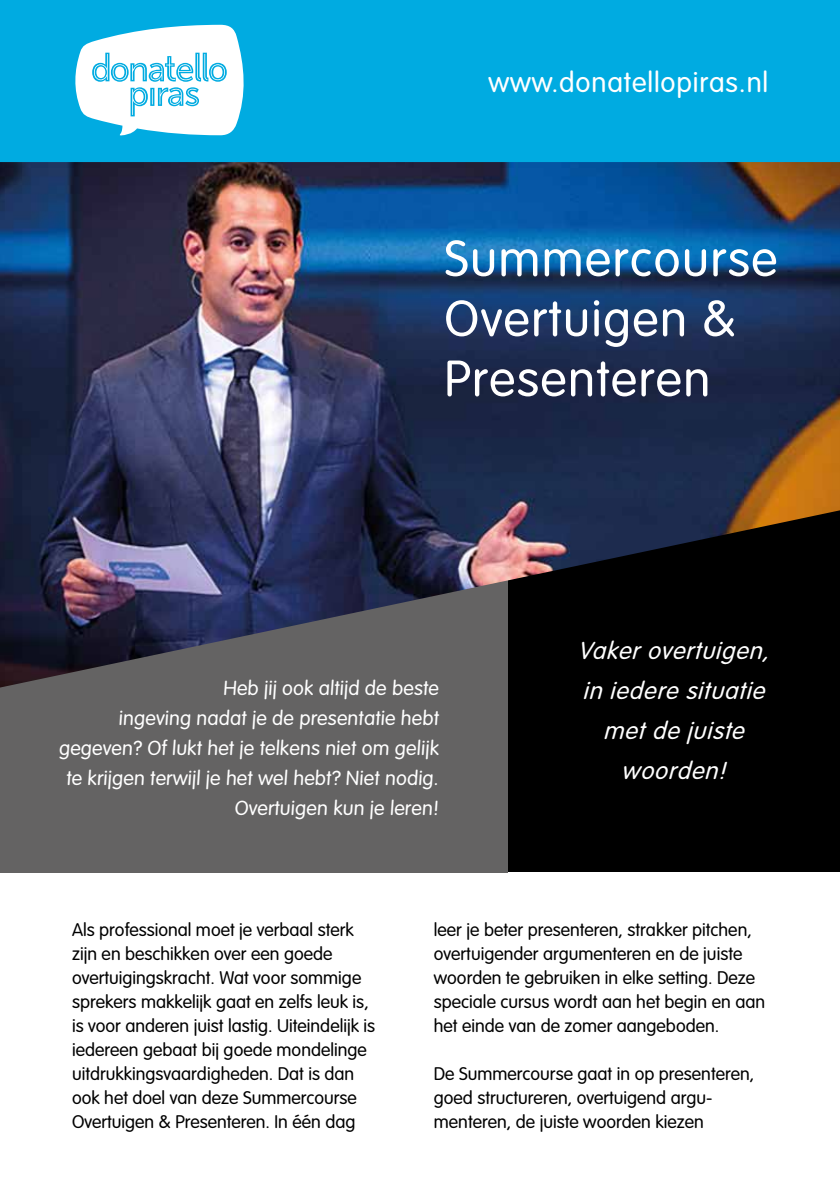
<style>
.page{position:relative;width:840px;height:1191px;background:#fff}
.page>*{position:absolute;margin:0;border:0;box-sizing:border-box;transform-origin:0 0}
.t1{font:300 50px/60px "VAG Rounded Std";letter-spacing:.03em;color:#fff}
.t2{font:300 28px "VAG Rounded Std";letter-spacing:.03em;color:#fff}
.t3{font:italic 300 24px/40px "VAG Rounded Std";color:#fff;text-align:center}
.t4{font:300 20px/30px "VAG Rounded Std";color:#fff;text-align:right}
.t5{font:300 18px/24px "VAG Rounded Std";color:#000}
.s1{color:#fff}
</style>
<div class="page">
<div style="left:0;top:0;width:839px;height:162px;background:#00abe1"></div>
<svg style="left:75px;top:25px;width:169px;height:111px"></svg>
<div style="left:420px;top:473px;width:419px;height:399px;background:#000"></div>
<div style="left:0;top:562px;width:506px;height:310px;background:#646363"></div>
<img style="left:0;top:162px;width:839px;height:525px">
<h2 class="t2" style="left:488px;top:66px;width:281px">www.donatellopiras.nl</h2>
<h1 class="t1" style="left:444px;top:230px;width:334px">Summercourse<br>Overtuigen &amp;<br>Presenteren</h1>
<p class="t4" style="left:59px;top:674px;width:383px">Heb jij ook altijd de beste<br>ingeving nadat je de presentatie hebt gegeven? Of lukt het je telkens niet om gelijk te krijgen terwijl je het wel hebt? Niet nodig.<br>Overtuigen kun je leren!</p>
<h3 class="t3" style="left:577px;top:631px;width:200px">Vakerovertuigen, in iedere situatie metde juiste woorden!</h3>
<p class="t5" style="left:72px;top:918px;width:304px">Als professional moet je verbaal sterk zijn en beschikken over een goede overtuigingskracht. Wat voor sommige sprekers makkelijk gaat en zelfs leuk is, is voor anderen juist lastig. Uiteindelijk is iedereen gebaat bij goede mondelinge uitdrukkingsvaardigheden. Dat is dan ook het doel van deze Summercourse Overtuigen &amp; Presenteren. In één dag</p>
<p class="t5" style="left:433px;top:918px;width:332px">leer je beter presenteren, strakker pitchen, overtuigender argumenteren en de juiste woorden te gebruiken in elke setting. Deze speciale cursus wordt aan het begin en aan het einde van de zomer aangeboden.</p>
<p class="t5" style="left:433px;top:1062px;width:322px">De Summercourse gaat in op presenteren, goed structureren, overtuigend argu&shy;menteren, de juiste woorden kiezen <span class="s1">met</span></p>
</div>
